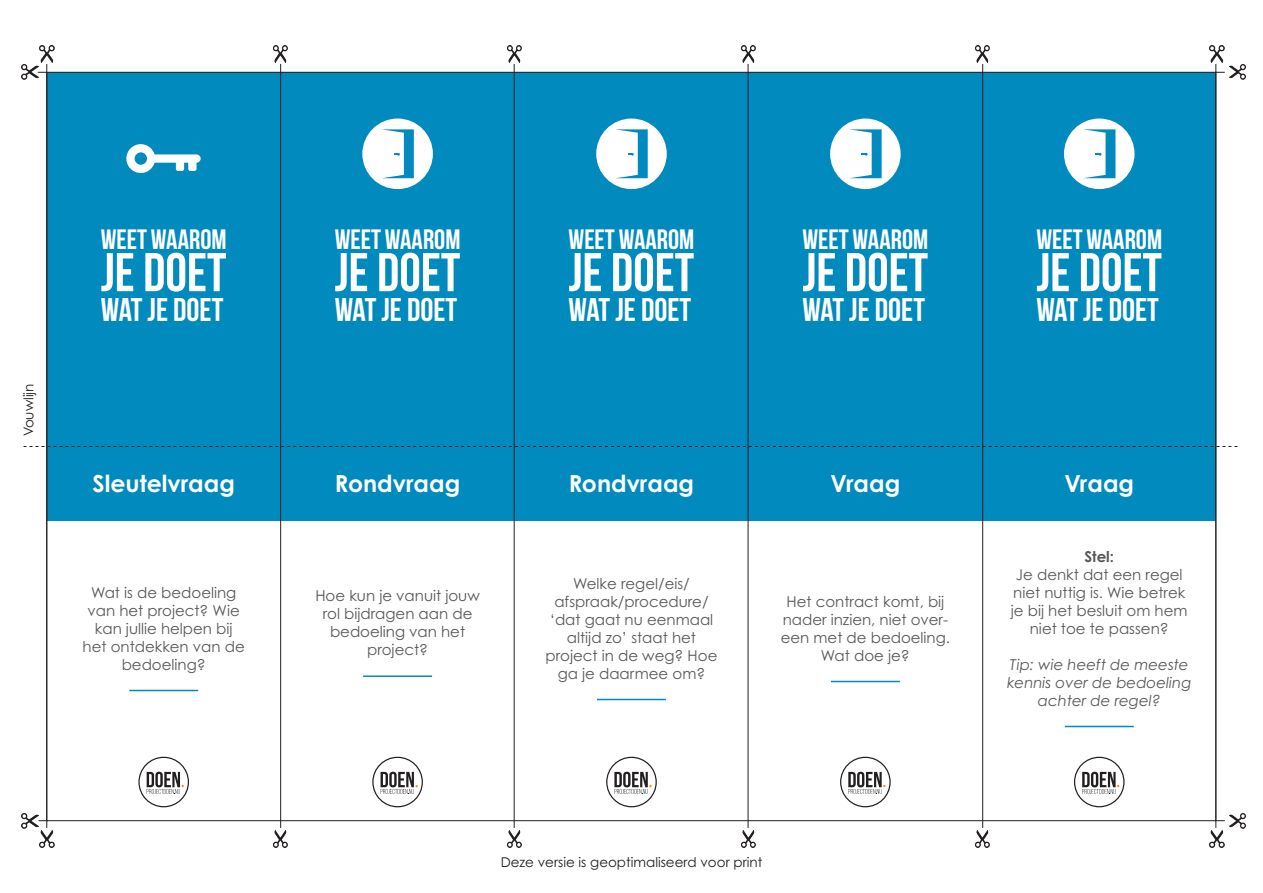
<style>
.page{position:relative;width:1263px;height:893px;background:#fff}
.page>*{position:absolute;margin:0;border:0;box-sizing:border-box;transform-origin:0 0}
.t1{font:700 54.45px "Bebas Neue";color:#fff}
.t2{font:700 32.85px "Bebas Neue";color:#fff}
.t3{font:700 28.05px "Bebas Neue";color:#fff}
.t4{font:700 23.55px "Century Gothic Pro";color:#fff}
.t5{font:15px/18px "Century Gothic Pro";color:#57585a;text-align:center}
.t6{font:italic 15px/18px "Century Gothic Pro";color:#57585a;text-align:center}
.t7{font:13.5px "Century Gothic Pro";color:#231f20}
.s1{font-weight:700}
</style>
<div class="page">
<div style="left:47px;top:72px;width:234px;height:374px;background:#008abe"></div>
<svg style="left:126px;top:144px;width:75px;height:29px"></svg>
<div style="left:514px;top:72px;width:234px;height:374px;background:#008abe"></div>
<div style="left:596px;top:119px;width:71px;height:70px;background:#fff;border-radius:50%"></div>
<svg style="left:616px;top:129px;width:32px;height:49px"></svg>
<div style="left:281px;top:72px;width:233px;height:374px;background:#008abe"></div>
<div style="left:362px;top:119px;width:71px;height:70px;background:#fff;border-radius:50%"></div>
<svg style="left:382px;top:129px;width:32px;height:49px"></svg>
<div style="left:748px;top:72px;width:234px;height:374px;background:#008abe"></div>
<div style="left:830px;top:119px;width:71px;height:70px;background:#fff;border-radius:50%"></div>
<svg style="left:849px;top:129px;width:33px;height:49px"></svg>
<div style="left:982px;top:72px;width:234px;height:374px;background:#008abe"></div>
<div style="left:1064px;top:119px;width:70px;height:70px;background:#fff;border-radius:50%"></div>
<svg style="left:1083px;top:129px;width:32px;height:49px"></svg>
<div style="left:47px;top:446px;width:234px;height:75px;background:#008abe"></div>
<div style="left:138px;top:757px;width:51px;height:50px;border:1px solid #231f20;border-radius:50%"></div>
<svg style="left:147px;top:772px;width:37px;height:22px"></svg>
<hr style="left:129px;top:690px;width:69px;height:1px;background:#008abe">
<div style="left:281px;top:446px;width:233px;height:75px;background:#008abe"></div>
<div style="left:372px;top:757px;width:51px;height:50px;border:1px solid #231f20;border-radius:50%"></div>
<svg style="left:380px;top:772px;width:38px;height:22px"></svg>
<hr style="left:363px;top:675px;width:69px;height:2px;background:#008abe">
<div style="left:514px;top:446px;width:234px;height:75px;background:#008abe"></div>
<div style="left:606px;top:757px;width:51px;height:50px;border:1px solid #231f20;border-radius:50%"></div>
<svg style="left:614px;top:772px;width:38px;height:22px"></svg>
<hr style="left:597px;top:699px;width:69px;height:1px;background:#008abe">
<div style="left:748px;top:446px;width:234px;height:75px;background:#008abe"></div>
<div style="left:840px;top:757px;width:51px;height:50px;border:1px solid #231f20;border-radius:50%"></div>
<svg style="left:848px;top:772px;width:37px;height:22px"></svg>
<hr style="left:831px;top:681px;width:69px;height:1px;background:#008abe">
<div style="left:982px;top:446px;width:234px;height:75px;background:#008abe"></div>
<div style="left:1074px;top:757px;width:50px;height:50px;border:1px solid #231f20;border-radius:50%"></div>
<svg style="left:1082px;top:772px;width:37px;height:22px"></svg>
<hr style="left:1065px;top:726px;width:69px;height:1px;background:#008abe">
<img style="left:1229px;top:64px;width:17px;height:16px">
<img style="left:1229px;top:813px;width:17px;height:16px">
<img style="left:22px;top:813px;width:16px;height:16px">
<img style="left:22px;top:64px;width:16px;height:16px">
<img style="left:1209px;top:46px;width:16px;height:16px">
<img style="left:1209px;top:831px;width:16px;height:16px">
<img style="left:974px;top:46px;width:16px;height:16px">
<img style="left:974px;top:831px;width:16px;height:16px">
<img style="left:740px;top:46px;width:16px;height:16px">
<img style="left:740px;top:831px;width:16px;height:16px">
<img style="left:506px;top:46px;width:16px;height:16px">
<img style="left:506px;top:831px;width:16px;height:16px">
<img style="left:272px;top:46px;width:16px;height:16px">
<img style="left:272px;top:831px;width:16px;height:16px">
<img style="left:39px;top:46px;width:16px;height:16px">
<img style="left:39px;top:831px;width:16px;height:16px">
<svg style="left:24px;top:446px;width:1213px;height:1px"></svg>
<hr style="left:46px;top:64px;width:1px;height:764px;background:#231f20">
<hr style="left:280px;top:64px;width:1px;height:764px;background:#231f20">
<hr style="left:514px;top:64px;width:1px;height:764px;background:#231f20">
<hr style="left:748px;top:64px;width:1px;height:764px;background:#231f20">
<hr style="left:982px;top:64px;width:1px;height:764px;background:#231f20">
<hr style="left:1215px;top:64px;width:1px;height:764px;background:#231f20">
<p class="t7" style="left:20px;top:436px;width:54px;rotate:-90deg">Vouwlijn</p>
<p class="t3" style="left:101px;top:223px;width:127px">WEET WAAROM</p>
<p class="t1" style="left:101px;top:242px;width:127px">JE DOET</p>
<p class="t2" style="left:101px;top:292px;width:124px">WAT JE DOET</p>
<p class="t4" style="left:93px;top:469px;width:144px">Sleutelvraag</p>
<p class="t5" style="left:83px;top:583px;width:164px">Wat is de bedoeling van het project? Wie kan jullie helpen bij het ontdekken van de bedoeling?</p>
<p class="t3" style="left:335px;top:223px;width:127px">WEET WAAROM</p>
<p class="t1" style="left:335px;top:242px;width:127px">JE DOET</p>
<p class="t2" style="left:335px;top:292px;width:124px">WAT JE DOET</p>
<p class="t3" style="left:568px;top:223px;width:127px">WEET WAAROM</p>
<p class="t1" style="left:568px;top:242px;width:127px">JE DOET</p>
<p class="t2" style="left:568px;top:292px;width:124px">WAT JE DOET</p>
<p class="t3" style="left:802px;top:223px;width:127px">WEET WAAROM</p>
<p class="t1" style="left:802px;top:242px;width:127px">JE DOET</p>
<p class="t2" style="left:802px;top:292px;width:124px">WAT JE DOET</p>
<p class="t3" style="left:1036px;top:223px;width:127px">WEET WAAROM</p>
<p class="t1" style="left:1036px;top:242px;width:127px">JE DOET</p>
<p class="t2" style="left:1036px;top:292px;width:124px">WAT JE DOET</p>
<p class="t4" style="left:335px;top:469px;width:127px">Rondvraag</p>
<p class="t5" style="left:315px;top:587px;width:166px">Hoe kun je vanuit jouw rol bijdragen aan de bedoeling van het project?</p>
<p class="t4" style="left:569px;top:469px;width:127px">Rondvraag</p>
<p class="t5" style="left:545px;top:574px;width:173px">Welke regel/eis/ afspraak/procedure/ ‘dat gaat nu eenmaal altijd zo’ staat het project in de weg? Hoe ga je daarmee om?</p>
<p class="t4" style="left:830px;top:469px;width:71px">Vraag</p>
<p class="t5" style="left:781px;top:592px;width:171px">Het contract komt, bij nader inzien, niet over&shy;een met de bedoeling.<br>Wat doe je?</p>
<p class="t4" style="left:1064px;top:469px;width:71px">Vraag</p>
<p class="t5" style="left:1011px;top:547px;width:178px"><span class="s1">Stel:<br></span>Je denkt dat een regel niet nuttig is. Wie betrek je bij het besluit om hem niet toe te passen?</p>
<p class="t6" style="left:1007px;top:655px;width:186px">Tip: wie heeft de meeste kennis over de bedoeling achter de regel?</p>
<p class="t7" style="left:501px;top:854px;width:263px">Deze versie is geoptimaliseerd voor print</p>
</div>
